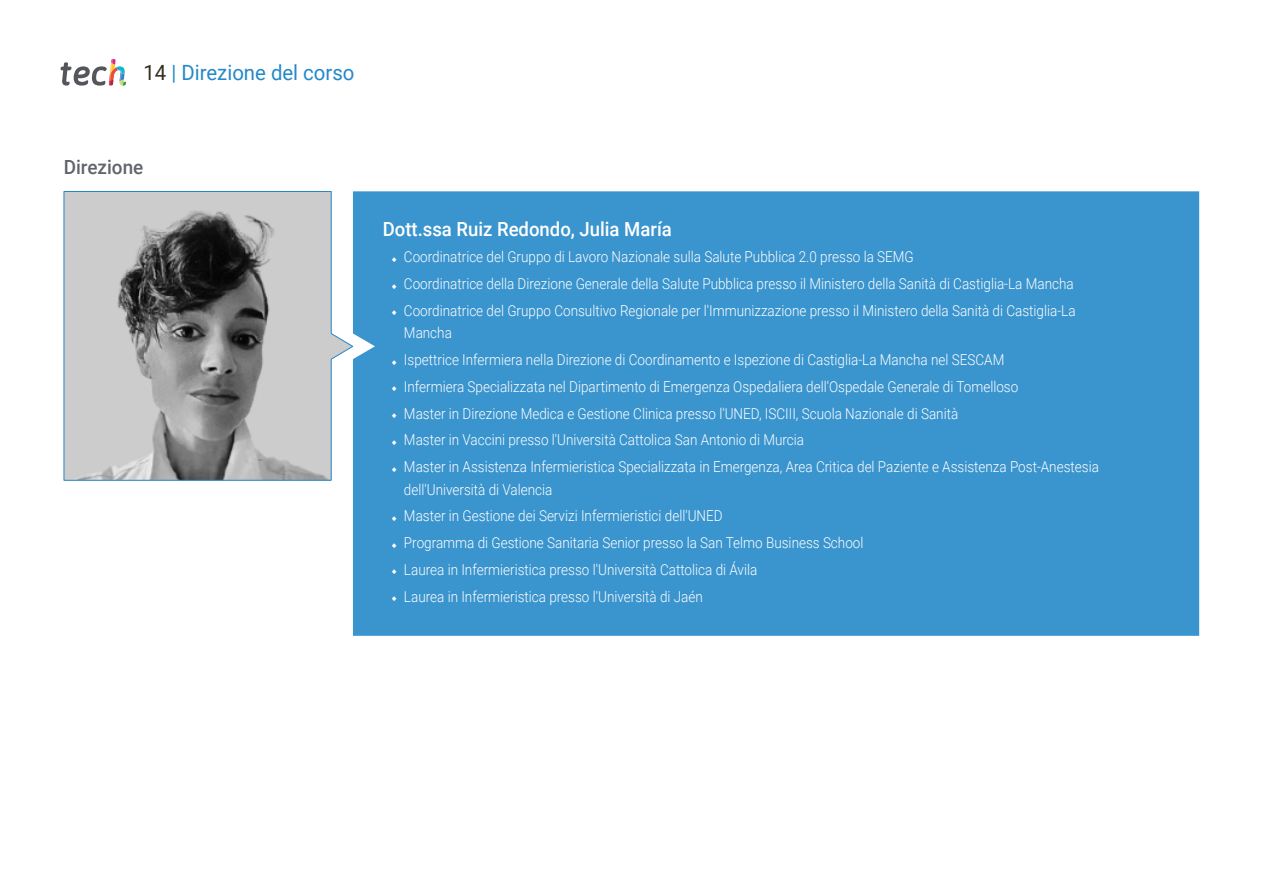
<style>
.page{position:relative;width:1263px;height:893px;background:#fff}
.page>*{position:absolute;margin:0;border:0;box-sizing:border-box;transform-origin:0 0}
.t1{font:21px "Roboto";color:#2488c9}
.t2{font:500 19.5px "Roboto";color:#fff;scale:.95 1}
.t3{font:500 19.5px "Roboto";color:#61646a}
.t4{font:300 15px/26.7px "Roboto";color:#fff;scale:.9 1}
.s1{color:#312e20}
</style>
<div class="page">
<div style="left:353px;top:191px;width:846px;height:445px;background:#3a94ce"></div>
<svg style="left:64px;top:191px;width:289px;height:290px;background:#a8aaaa"></svg>
<svg style="left:61px;top:59px;width:65px;height:27px"></svg>
<svg style="left:392px;top:257px;width:5px;height:5px"></svg>
<svg style="left:392px;top:284px;width:5px;height:5px"></svg>
<svg style="left:392px;top:310px;width:5px;height:5px"></svg>
<svg style="left:392px;top:360px;width:5px;height:5px"></svg>
<svg style="left:392px;top:386px;width:5px;height:5px"></svg>
<svg style="left:392px;top:413px;width:5px;height:5px"></svg>
<svg style="left:392px;top:440px;width:5px;height:5px"></svg>
<svg style="left:392px;top:467px;width:5px;height:5px"></svg>
<svg style="left:392px;top:516px;width:5px;height:5px"></svg>
<svg style="left:392px;top:543px;width:5px;height:5px"></svg>
<svg style="left:392px;top:569px;width:5px;height:5px"></svg>
<svg style="left:392px;top:596px;width:5px;height:5px"></svg>
<h1 class="t1" style="left:144px;top:57px;width:213px"><span class="s1">14</span> | Direzione del corso</h1>
<h2 class="t3" style="left:64px;top:154px;width:81px">Direzione</h2>
<h2 class="t2" style="left:383px;top:215px;width:306px">Dott.ssa Ruiz Redondo, Julia María</h2>
<p class="t4" style="left:404px;top:243px;width:748px">Coordinatrice del Gruppo di Lavoro Nazionale sulla Salute Pubblica 2.0 presso la SEMG<br>Coordinatrice della Direzione Generale della Salute Pubblica presso il Ministero della Sanità di Castiglia-La Mancha<br>Coordinatrice del Gruppo Consultivo Regionale per l'Immunizzazione presso il Ministero della Sanità di Castiglia-La</p>
<p class="t4" style="left:404px;top:319px;width:774px">Mancha<br>Ispettrice Infermiera nella Direzione di Coordinamento e Ispezione di Castiglia-La Mancha nel SESCAM<br>Infermiera Specializzata nel Dipartimento di Emergenza Ospedaliera dell'Ospedale Generale di Tomelloso<br>Master in Direzione Medica e Gestione Clinica presso l'UNED, ISCIII, Scuola Nazionale di Sanità<br>Master in Vaccini presso l'Università Cattolica San Antonio di Murcia<br>Master in Assistenza Infermieristica Specializzata in Emergenza, Area Critica del Paziente e Assistenza Post-Anestesia</p>
<p class="t4" style="left:404px;top:475px;width:512px">dell'Università di Valencia<br>Master in Gestione dei Servizi Infermieristici dell'UNED<br>Programma di Gestione Sanitaria Senior presso la San Telmo Business School Laurea in Infermieristica presso l'Università Cattolica di Ávila<br>Laurea in Infermieristica presso l'Università di Jaén</p>
</div>
